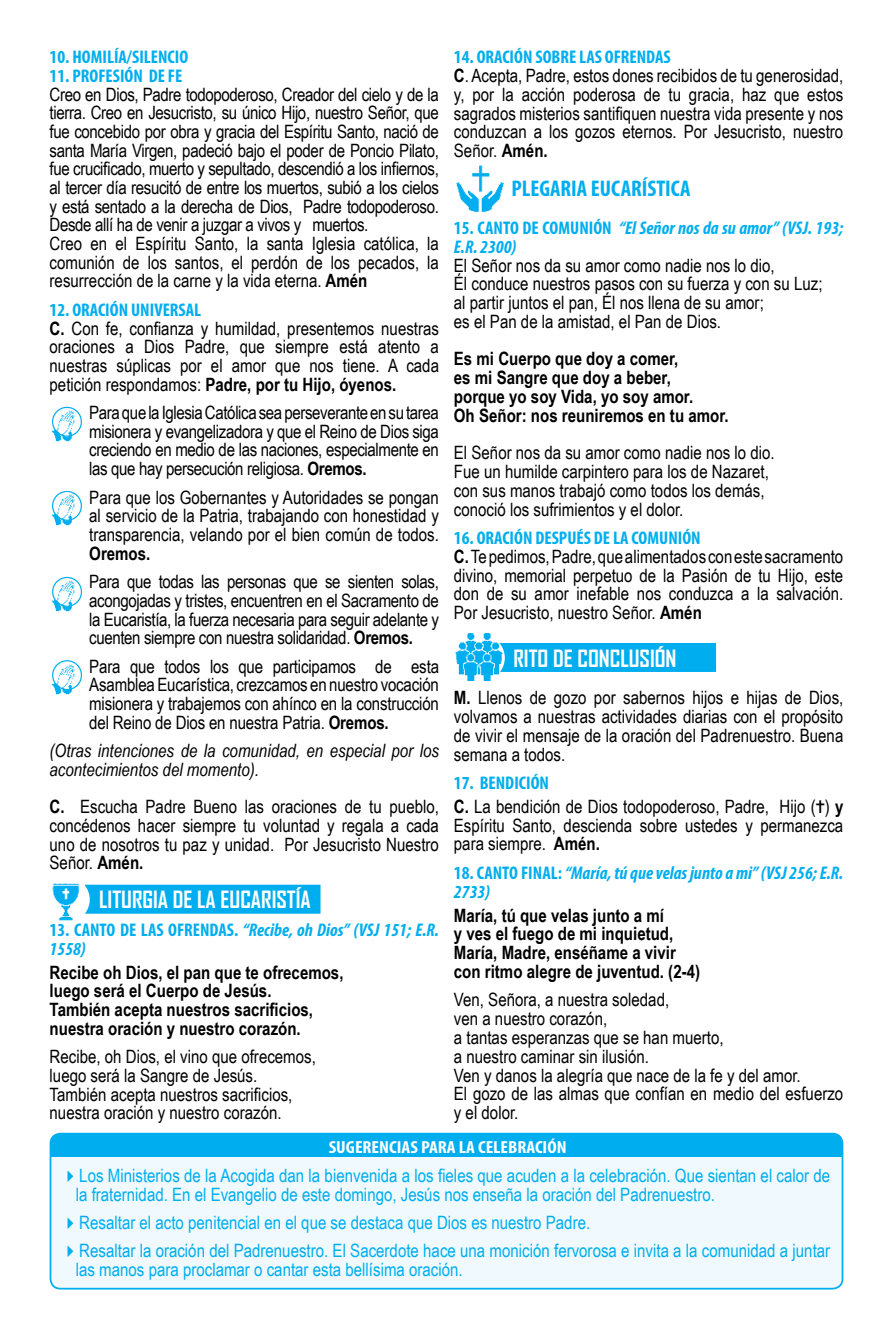
<style>
.page{position:relative;width:893px;height:1340px;background:#fff}
.page>*{position:absolute;margin:0;border:0;box-sizing:border-box;transform-origin:0 0}
.t1{font:700 22.75px "Agency FB";color:#fff}
.t2{font:700 condensed 22.75px "Myriad Pro";color:#00aeef}
.t3{font:18.38px/18.7px "Arial Narrow";color:#000;text-align:justify}
.t4{font:18.38px/18.7px "Arial Narrow";letter-spacing:-.02em;color:#000}
.t5{font:18.38px/18.4px "Arial Narrow";color:#00aeef}
.t6{font:700 18.38px/18.7px "Arial Narrow";color:#000}
.t7{font:italic 700 condensed 18.38px/18.7px "Myriad Pro";color:#00aeef}
.t8{font:700 condensed 18.38px "Myriad Pro";color:#00aeef}
.t9{font:italic 18.38px/18.7px "Arial Narrow";color:#000}
.t10{font:700 condensed 17.5px "Myriad Pro";color:#fff;scale:1.1 1}
.s1{font-weight:700}
.s2{font-style:normal}
</style>
<div class="page">
<img style="left:455px;top:633px;width:45px;height:47px">
<div style="left:499px;top:643px;width:217px;height:29px;background:#00aeef"></div>
<img style="left:456px;top:165px;width:48px;height:47px">
<div style="left:84px;top:884px;width:236px;height:29px;background:#00aeef"></div>
<img style="left:51px;top:410px;width:24px;height:31px">
<div style="left:52px;top:407px;width:30px;height:30px;border:1px solid #00aeef;border-radius:50%"></div>
<img style="left:51px;top:494px;width:24px;height:31px">
<div style="left:52px;top:491px;width:30px;height:30px;border:1px solid #00aeef;border-radius:50%"></div>
<img style="left:51px;top:580px;width:25px;height:31px">
<div style="left:52px;top:577px;width:30px;height:30px;border:1px solid #00aeef;border-radius:50%"></div>
<img style="left:51px;top:663px;width:25px;height:31px">
<div style="left:52px;top:660px;width:30px;height:30px;border:1px solid #00aeef;border-radius:50%"></div>
<img style="left:52px;top:883px;width:28px;height:38px">
<div style="left:50px;top:1133px;width:792px;height:155px;background:#00aeef;border-radius:10px"></div>
<div style="left:51px;top:1157px;width:791px;height:131px;background:#eff9fe"></div>
<div style="left:50px;top:1132px;width:793px;height:157px;border:2px solid #00aeef;border-radius:10px"></div>
<p class="t8" style="left:50px;top:46px;width:140px">10. HOMILÍA/SILENCIO</p>
<p class="t8" style="left:50px;top:64px;width:134px">11. PROFESIÓN DE FE</p>
<p class="t4" style="left:50px;top:84px;width:391px">Creo en Dios, Padre todopoderoso, Creador del cielo y de la tierra. Creo en Jesucristo, su único Hijo, nuestro Señor, que fue concebido por obra y gracia del Espíritu Santo, nació de santa María Virgen, padeció bajo el poder de Poncio Pilato, fue crucificado, muerto y sepultado, descendió a los infiernos, al tercer día resucitó de entre los muertos, subió a los cielos y está sentado a la derecha de Dios, Padre todopoderoso.<br>Desde allí ha de venir a juzgar a vivos y muertos.<br>Creo en el Espíritu Santo, la santa Iglesia católica, la comunión de los santos, el perdón de los pecados, la resurrección de la carne y la vida eterna. <span class="s1">Amén</span></p>
<p class="t8" style="left:50px;top:298px;width:153px">12. ORACIÓN UNIVERSAL</p>
<p class="t3" style="left:50px;top:318px;width:391px"><span class="s1">C.</span> Con fe, confianza y humildad, presentemos nuestras oraciones a Dios Padre, que siempre está atento a nuestras súplicas por el amor que nos tiene. A cada petición respondamos: <span class="s1">Padre, por tu Hijo, óyenos.</span></p>
<p class="t3" style="left:89px;top:402px;width:351px">Para que la Iglesia Católica sea perseverante en su tarea misionera y evangelizadora y que el Reino de Dios siga creciendo en medio de las naciones, especialmente en las que hay persecución religiosa. <span class="s1">Oremos.</span></p>
<p class="t3" style="left:89px;top:487px;width:351px">Para que los Gobernantes y Autoridades se pongan al servicio de la Patria, trabajando con honestidad y transparencia, velando por el bien común de todos.</p>
<p class="t6" style="left:89px;top:543px;width:63px">Oremos.</p>
<p class="t3" style="left:89px;top:571px;width:351px">Para que todas las personas que se sienten solas, acongojadas y tristes, encuentren en el Sacramento de la Eucaristía, la fuerza necesaria para seguir adelante y cuenten siempre con nuestra solidaridad. <span class="s1">Oremos.</span></p>
<p class="t3" style="left:89px;top:656px;width:351px">Para que todos los que participamos de esta Asamblea Eucarística, crezcamos en nuestro vocación misionera y trabajemos con ahínco en la construcción del Reino de Dios en nuestra Patria. <span class="s1">Oremos.</span></p>
<p class="t9" style="left:50px;top:741px;width:391px">(Otras intenciones de la comunidad, en especial por los acontecimientos del momento).</p>
<p class="t3" style="left:50px;top:796px;width:391px"><span class="s1">C.</span> Escucha Padre Bueno las oraciones de tu pueblo, concédenos hacer siempre tu voluntad y regala a cada uno de nosotros tu paz y unidad. Por Jesucristo Nuestro Señor. <span class="s1">Amén.</span></p>
<p class="t1" style="left:99px;top:885px;width:213px">LITURGIA DE LA EUCARISTÍA</p>
<p class="t7" style="left:50px;top:920px;width:391px"><span class="s2">13. CANTO DE LAS OFRENDAS.</span> “Recibe, oh Dios” (VSJ 151; E.R.<br>1558)</p>
<p class="t6" style="left:50px;top:961px;width:295px">Recibe oh Dios, el pan que te ofrecemos, luego será el Cuerpo de Jesús.<br>También acepta nuestros sacrificios, nuestra oración y nuestro corazón.</p>
<p class="t3" style="left:50px;top:1046px;width:268px;text-align:left">Recibe, oh Dios, el vino que ofrecemos, luego será la Sangre de Jesús.<br>También acepta nuestros sacrificios, nuestra oración y nuestro corazón.</p>
<p class="t8" style="left:454px;top:46px;width:218px">14. ORACIÓN SOBRE LAS OFRENDAS</p>
<p class="t3" style="left:454px;top:66px;width:391px"><span class="s1">C</span>. Acepta, Padre, estos dones recibidos de tu generosidad, y, por la acción poderosa de tu gracia, haz que estos sagrados misterios santifiquen nuestra vida presente y nos conduzcan a los gozos eternos. Por Jesucristo, nuestro Señor. <span class="s1">Amén.</span></p>
<p class="t2" style="left:511px;top:174px;width:181px">PLEGARIA EUCARÍSTICA</p>
<p class="t7" style="left:454px;top:218px;width:391px"><span class="s2">15. CANTO DE COMUNIÓN</span> “El Señor nos da su amor” (VSJ. 193;<br>E.R. 2300)</p>
<p class="t3" style="left:454px;top:255px;width:370px;text-align:left">El Señor nos da su amor como nadie nos lo dio,<br>Él conduce nuestros pasos con su fuerza y con su Luz; al partir juntos el pan, Él nos llena de su amor;<br>es el Pan de la amistad, el Pan de Dios.</p>
<p class="t6" style="left:454px;top:349px;width:276px">Es mi Cuerpo que doy a comer,<br>es mi Sangre que doy a beber,<br>porque yo soy Vida, yo soy amor.<br>Oh Señor: nos reuniremos en tu amor.</p>
<p class="t3" style="left:454px;top:443px;width:322px;text-align:left">El Señor nos da su amor como nadie nos lo dio.<br>Fue un humilde carpintero para los de Nazaret, con sus manos trabajó como todos los demás, conoció los sufrimientos y el dolor.</p>
<p class="t8" style="left:454px;top:526px;width:248px">16. ORACIÓN DESPUÉS DE LA COMUNIÓN</p>
<p class="t3" style="left:454px;top:546px;width:391px"><span class="s1">C.</span> Te pedimos, Padre, que alimentados con este sacramento divino, memorial perpetuo de la Pasión de tu Hijo, este don de su amor inefable nos conduzca a la salvación.<br>Por Jesucristo, nuestro Señor. <span class="s1">Amén</span></p>
<p class="t1" style="left:513px;top:644px;width:165px">RITO DE CONCLUSIÓN</p>
<p class="t3" style="left:454px;top:687px;width:391px"><span class="s1">M.</span> Llenos de gozo por sabernos hijos e hijas de Dios, volvamos a nuestras actividades diarias con el propósito de vivir el mensaje de la oración del Padrenuestro. Buena semana a todos.</p>
<p class="t8" style="left:454px;top:771px;width:97px">17. BENDICIÓN</p>
<p class="t3" style="left:454px;top:796px;width:391px"><span class="s1">C.</span> La bendición de Dios todopoderoso, Padre, Hijo (✝) <span class="s1">y </span>Espíritu Santo, descienda sobre ustedes y permanezca para siempre. <span class="s1">Amén.</span></p>
<p class="t7" style="left:454px;top:863px;width:391px"><span class="s2">18. CANTO FINAL:</span> “María, tú que velas junto a mi” (VSJ 256; E.R.<br>2733)</p>
<p class="t6" style="left:454px;top:904px;width:248px">María, tú que velas junto a mí<br>y ves el fuego de mi inquietud,<br>María, Madre, enséñame a vivir con ritmo alegre de juventud. (2-4)</p>
<p class="t3" style="left:454px;top:990px;width:391px;text-align:left">Ven, Señora, a nuestra soledad,<br>ven a nuestro corazón,<br>a tantas esperanzas que se han muerto,<br>a nuestro caminar sin ilusión.<br>Ven y danos la alegría que nace de la fe y del amor.<br>El gozo de las almas que confían en medio del esfuerzo y el dolor.</p>
<p class="t10" style="left:329px;top:1135px;width:218px">SUGERENCIAS PARA LA CELEBRACIÓN</p>
<p class="t5" style="left:76px;top:1165px;width:756px;text-indent:-15px">✔Los Ministerios de la Acogida dan la bienvenida a los fieles que acuden a la celebración. Que sientan el calor de la fraternidad. En el Evangelio de este domingo, Jesús nos enseña la oración del Padrenuestro.</p>
<p class="t5" style="left:61px;top:1212px;width:531px">✔Resaltar el acto penitencial en el que se destaca que Dios es nuestro Padre.</p>
<p class="t5" style="left:76px;top:1240px;width:756px;text-indent:-15px">✔Resaltar la oración del Padrenuestro. El Sacerdote hace una monición fervorosa e invita a la comunidad a juntar las manos para proclamar o cantar esta bellísima oración.</p>
</div>
